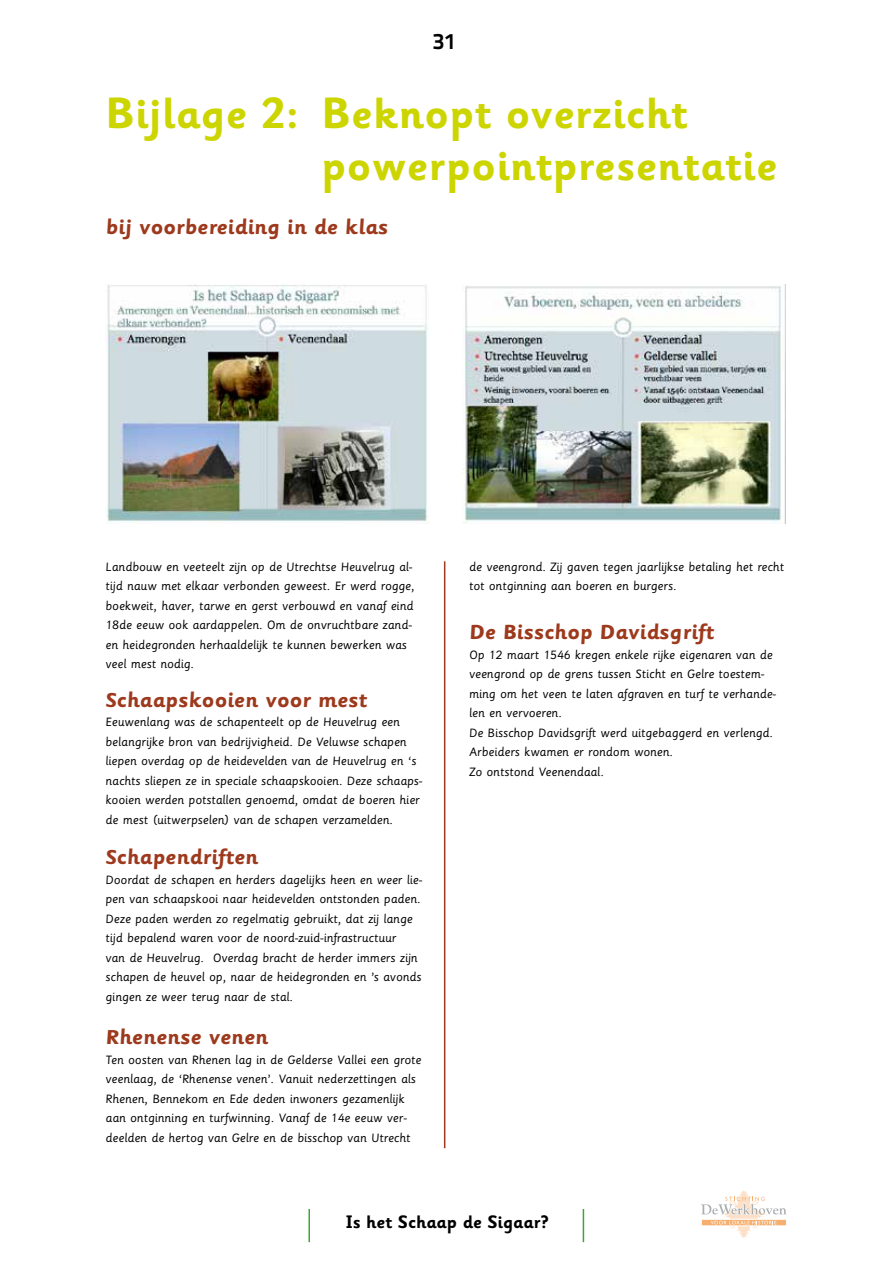
<style>
.page{position:relative;width:893px;height:1263px;background:#fff}
.page>*{position:absolute;margin:0;border:0;box-sizing:border-box;transform-origin:0 0}
.t1{font:700 43.5px/52.2px "Sassoon Infant Std";letter-spacing:.01em;color:#cdd500}
.t2{font:700 22.5px "Sassoon Primary Std";color:#9d391c}
.t3{font:22.5px "Titillium Text 14 L 800 wt";color:#000}
.t4{font:700 18px "Sassoon Infant Std";color:#000}
.t5{font:13.5px/19.5px "Sassoon Primary Std";color:#000}
</style>
<div class="page">
<hr style="left:308px;top:1209px;width:2px;height:33px;background:#3fa535">
<hr style="left:583px;top:1209px;width:1px;height:33px;background:#3fa535">
<svg style="left:701px;top:1190px;width:85px;height:48px"></svg>
<hr style="left:444px;top:561px;width:1px;height:587px;background:#9d391c">
<img style="left:106px;top:285px;width:322px;height:238px">
<img style="left:463px;top:285px;width:323px;height:238px">
<h2 class="t3" style="left:432px;top:27px;width:25px">31</h2>
<h1 class="t1" style="left:322px;top:88px;width:457px;text-indent:-216px">Bijlage 2: Beknopt overzicht powerpointpresentatie</h1>
<h2 class="t2" style="left:106px;top:215px;width:284px">bij voorbereiding in de klas</h2>
<p class="t5" style="left:106px;top:557px;width:311px">Landbouw en veeteelt zijn op de Utrechtse Heuvelrug al&shy;tijd nauw met elkaar verbonden geweest. Er werd rogge, boekweit, haver, tarwe en gerst verbouwd en vanaf eind 18de eeuw ook aardappelen. Om de onvruchtbare zand&shy;en heidegronden herhaaldelijk te kunnen bewerken was veel mest nodig.</p>
<h2 class="t2" style="left:106px;top:687px;width:263px">Schaapskooien voor mest</h2>
<p class="t5" style="left:106px;top:712px;width:318px">Eeuwenlang was de schapenteelt op de Heuvelrug een belangrijke bron van bedrijvigheid. De Veluwse schapen liepen overdag op de heidevelden van de Heuvelrug en ‘s nachts sliepen ze in speciale schaapskooien. Deze schaaps&shy;kooien werden potstallen genoemd, omdat de boeren hier de mest (uitwerpselen) van de schapen verzamelden.</p>
<h2 class="t2" style="left:106px;top:845px;width:154px">Schapendriften</h2>
<p class="t5" style="left:106px;top:870px;width:318px">Doordat de schapen en herders dagelijks heen en weer lie&shy;pen van schaapskooi naar heidevelden ontstonden paden.<br>Deze paden werden zo regelmatig gebruikt, dat zij lange tijd bepalend waren voor de noord-zuid-infrastructuur<br>van de Heuvelrug. Overdag bracht de herder immers zijn schapen de heuvel op, naar de heidegronden en ’s avonds gingen ze weer terug naar de stal.</p>
<h2 class="t2" style="left:106px;top:1025px;width:164px">Rhenense venen</h2>
<p class="t5" style="left:106px;top:1050px;width:317px">Ten oosten van Rhenen lag in de Gelderse Vallei een grote veenlaag, de ‘Rhenense venen’. Vanuit nederzettingen als Rhenen, Bennekom en Ede deden inwoners gezamenlijk aan ontginning en turfwinning. Vanaf de 14e eeuw ver&shy;deelden de hertog van Gelre en de bisschop van Utrecht</p>
<p class="t5" style="left:469px;top:557px;width:316px">de veengrond. Zij gaven tegen jaarlijkse betaling het recht tot ontginning aan boeren en burgers.</p>
<h2 class="t2" style="left:469px;top:620px;width:246px">De Bisschop Davidsgrift</h2>
<p class="t5" style="left:469px;top:645px;width:308px">Op 12 maart 1546 kregen enkele rijke eigenaren van de veengrond op de grens tussen Sticht en Gelre toestem&shy;ming om het veen te laten afgraven en turf te verhande&shy;len en vervoeren.<br>De Bisschop Davidsgrift werd uitgebaggerd en verlengd.<br>Arbeiders kwamen er rondom wonen.<br>Zo ontstond Veenendaal.</p>
<h3 class="t4" style="left:346px;top:1211px;width:204px">Is het Schaap de Sigaar?</h3>
</div>
